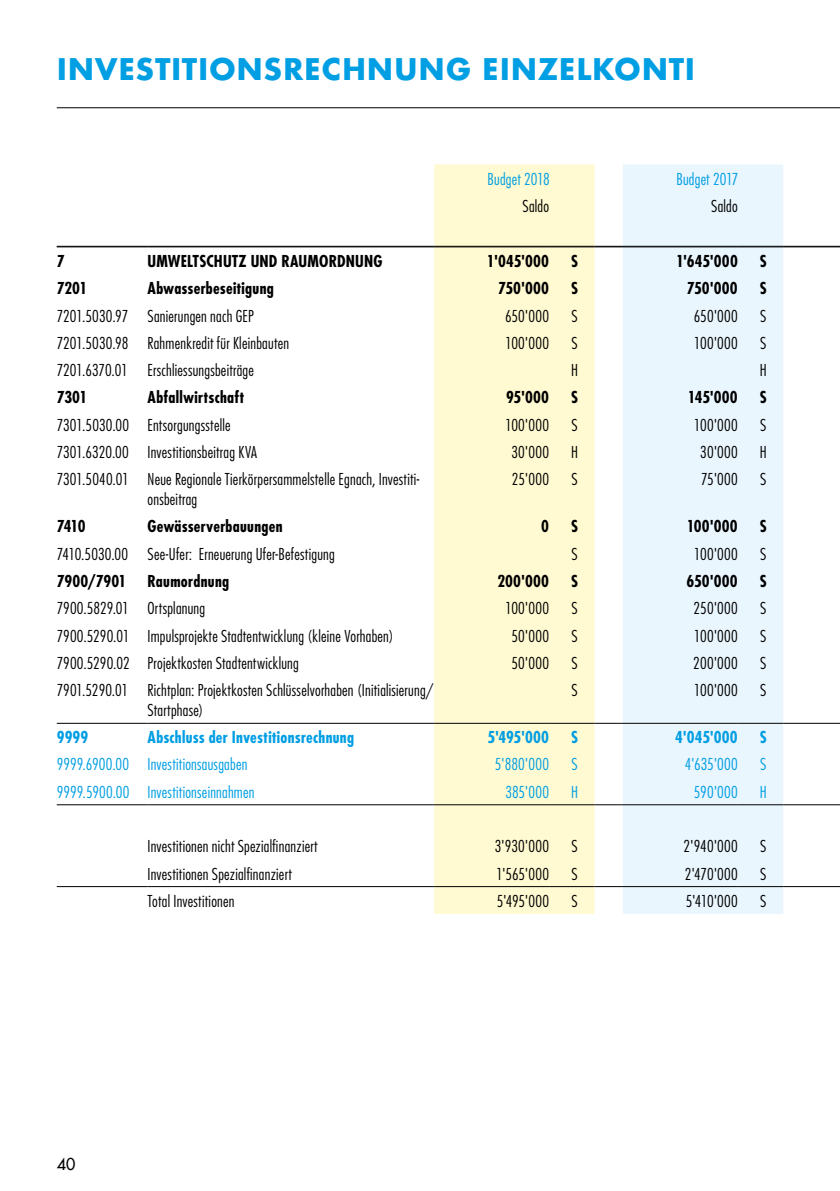
<style>
.page{position:relative;width:840px;height:1191px;background:#fff}
.page>*{position:absolute;margin:0;border:0;box-sizing:border-box;transform-origin:0 0}
.t1{font:700 29px "Futura";letter-spacing:.025em;color:#009ee3}
.t2{font:300 condensed 16px/20px "Futura";letter-spacing:.015em;color:#000}
.t3{font:700 condensed 16px "Futura";letter-spacing:.01em;color:#000}
.t4{font:300 condensed 16px "Futura";letter-spacing:.015em;color:#009ee3}
.t5{font:700 condensed 16px "Futura";letter-spacing:.01em;color:#009ee3}
.t6{font:16px "Futura";color:#000}
</style>
<div class="page">
<div style="left:434px;top:247px;width:160px;height:667px;background:#fffad1"></div>
<div style="left:622px;top:247px;width:160px;height:667px;background:#eaf6fe"></div>
<hr style="left:57px;top:723px;width:90px;height:1px;background:#000">
<hr style="left:147px;top:723px;width:287px;height:1px;background:#000">
<hr style="left:434px;top:723px;width:115px;height:1px;background:#000">
<hr style="left:549px;top:723px;width:45px;height:1px;background:#000">
<svg style="left:594px;top:723px;width:28px;height:1px"></svg>
<hr style="left:622px;top:723px;width:115px;height:1px;background:#000">
<hr style="left:737px;top:723px;width:45px;height:1px;background:#000">
<hr style="left:782px;top:723px;width:57px;height:1px;background:#000">
<hr style="left:57px;top:804px;width:90px;height:1px;background:#000">
<hr style="left:147px;top:804px;width:287px;height:1px;background:#000">
<hr style="left:434px;top:804px;width:115px;height:1px;background:#000">
<hr style="left:549px;top:804px;width:45px;height:1px;background:#000">
<svg style="left:594px;top:804px;width:28px;height:1px"></svg>
<hr style="left:622px;top:804px;width:115px;height:1px;background:#000">
<hr style="left:737px;top:804px;width:45px;height:1px;background:#000">
<hr style="left:782px;top:804px;width:57px;height:1px;background:#000">
<hr style="left:57px;top:886px;width:90px;height:1px;background:#000">
<hr style="left:147px;top:886px;width:287px;height:1px;background:#000">
<hr style="left:434px;top:886px;width:115px;height:1px;background:#000">
<hr style="left:549px;top:886px;width:45px;height:1px;background:#000">
<svg style="left:594px;top:886px;width:28px;height:1px"></svg>
<hr style="left:622px;top:886px;width:115px;height:1px;background:#000">
<hr style="left:737px;top:886px;width:45px;height:1px;background:#000">
<hr style="left:782px;top:886px;width:57px;height:1px;background:#000">
<hr style="left:57px;top:246px;width:90px;height:1px;background:#000">
<hr style="left:147px;top:246px;width:287px;height:1px;background:#000">
<svg style="left:434px;top:164px;width:348px;height:83px;background:#f3f6e7"></svg>
<hr style="left:622px;top:246px;width:115px;height:1px;background:#000">
<hr style="left:737px;top:246px;width:45px;height:1px;background:#000">
<hr style="left:782px;top:246px;width:57px;height:1px;background:#000">
<hr style="left:57px;top:107px;width:782px;height:1px;background:#000">
<h1 class="t1" style="left:57px;top:48px;width:639px">INVESTITIONSRECHNUNG EINZELKONTI</h1>
<p class="t4" style="left:487px;top:169px;width:64px">Budget 2018</p>
<p class="t4" style="left:676px;top:169px;width:64px">Budget 2017</p>
<p class="t2" style="left:522px;top:196px;width:28px">Saldo</p>
<p class="t2" style="left:710px;top:196px;width:28px">Saldo</p>
<p class="t3" style="left:57px;top:250px;width:9px">7</p>
<p class="t3" style="left:147px;top:250px;width:236px">UMWELTSCHUTZ UND RAUMORDNUNG</p>
<p class="t3" style="left:486px;top:250px;width:64px">1'045'000</p>
<p class="t3" style="left:571px;top:250px;width:9px">S</p>
<p class="t3" style="left:675px;top:250px;width:63px">1'645'000</p>
<p class="t3" style="left:759px;top:250px;width:9px">S</p>
<p class="t3" style="left:57px;top:278px;width:32px">7201</p>
<p class="t3" style="left:147px;top:278px;width:128px">Abwasserbeseitigung</p>
<p class="t3" style="left:497px;top:278px;width:53px">750'000</p>
<p class="t3" style="left:570px;top:278px;width:9px">S</p>
<p class="t3" style="left:686px;top:278px;width:53px">750'000</p>
<p class="t3" style="left:759px;top:278px;width:9px">S</p>
<p class="t2" style="left:57px;top:305px;width:198px">7201.5030.97 Sanierungen nach GEP</p>
<p class="t2" style="left:504px;top:305px;width:46px">650'000</p>
<p class="t2" style="left:571px;top:305px;width:8px">S</p>
<p class="t2" style="left:693px;top:305px;width:46px">650'000</p>
<p class="t2" style="left:759px;top:305px;width:8px">S</p>
<p class="t2" style="left:57px;top:333px;width:234px">7201.5030.98 Rahmenkredit für Kleinbauten</p>
<p class="t2" style="left:505px;top:333px;width:45px">100'000</p>
<p class="t2" style="left:571px;top:333px;width:8px">S</p>
<p class="t2" style="left:693px;top:333px;width:45px">100'000</p>
<p class="t2" style="left:759px;top:333px;width:8px">S</p>
<p class="t2" style="left:57px;top:360px;width:199px">7201.6370.01 Erschliessungsbeiträge</p>
<p class="t2" style="left:571px;top:360px;width:8px">H</p>
<p class="t2" style="left:759px;top:360px;width:8px">H</p>
<p class="t3" style="left:57px;top:387px;width:32px">7301</p>
<p class="t3" style="left:147px;top:387px;width:98px">Abfallwirtschaft</p>
<p class="t3" style="left:505px;top:387px;width:45px">95'000</p>
<p class="t3" style="left:570px;top:387px;width:9px">S</p>
<p class="t3" style="left:687px;top:387px;width:51px">145'000</p>
<p class="t3" style="left:759px;top:387px;width:9px">S</p>
<p class="t2" style="left:57px;top:414px;width:175px">7301.5030.00 Entsorgungsstelle</p>
<p class="t2" style="left:505px;top:414px;width:45px">100'000</p>
<p class="t2" style="left:571px;top:414px;width:8px">S</p>
<p class="t2" style="left:693px;top:414px;width:45px">100'000</p>
<p class="t2" style="left:759px;top:414px;width:8px">S</p>
<p class="t2" style="left:57px;top:442px;width:201px">7301.6320.00 Investitionsbeitrag KVA</p>
<p class="t2" style="left:511px;top:442px;width:39px">30'000</p>
<p class="t2" style="left:571px;top:442px;width:8px">H</p>
<p class="t2" style="left:699px;top:442px;width:39px">30'000</p>
<p class="t2" style="left:759px;top:442px;width:8px">H</p>
<p class="t2" style="left:147px;top:469px;width:273px;text-indent:-91px">7301.5040.01 Neue Regionale Tierkörpersammelstelle Egnach, Investiti&shy;onsbeitrag</p>
<p class="t2" style="left:511px;top:469px;width:39px">25'000</p>
<p class="t2" style="left:571px;top:469px;width:8px">S</p>
<p class="t2" style="left:700px;top:469px;width:38px">75'000</p>
<p class="t2" style="left:759px;top:469px;width:8px">S</p>
<p class="t3" style="left:57px;top:516px;width:30px">7410</p>
<p class="t3" style="left:147px;top:516px;width:136px">Gewässerverbauungen</p>
<p class="t3" style="left:541px;top:516px;width:9px">0</p>
<p class="t3" style="left:570px;top:516px;width:9px">S</p>
<p class="t3" style="left:686px;top:516px;width:53px">100'000</p>
<p class="t3" style="left:759px;top:516px;width:9px">S</p>
<p class="t2" style="left:57px;top:543px;width:279px">7410.5030.00 See-Ufer: Erneuerung Ufer-Befestigung</p>
<p class="t2" style="left:571px;top:543px;width:8px">S</p>
<p class="t2" style="left:693px;top:543px;width:45px">100'000</p>
<p class="t2" style="left:759px;top:543px;width:8px">S</p>
<p class="t3" style="left:57px;top:570px;width:71px">7900/7901</p>
<p class="t3" style="left:147px;top:570px;width:83px">Raumordnung</p>
<p class="t3" style="left:497px;top:570px;width:53px">200'000</p>
<p class="t3" style="left:570px;top:570px;width:9px">S</p>
<p class="t3" style="left:686px;top:570px;width:53px">650'000</p>
<p class="t3" style="left:759px;top:570px;width:9px">S</p>
<p class="t2" style="left:57px;top:598px;width:150px">7900.5829.01 Ortsplanung</p>
<p class="t2" style="left:505px;top:598px;width:45px">100'000</p>
<p class="t2" style="left:571px;top:598px;width:8px">S</p>
<p class="t2" style="left:693px;top:598px;width:46px">250'000</p>
<p class="t2" style="left:759px;top:598px;width:8px">S</p>
<p class="t2" style="left:57px;top:625px;width:338px">7900.5290.01 Impulsprojekte Stadtentwicklung (kleine Vorhaben)</p>
<p class="t2" style="left:511px;top:625px;width:39px">50'000</p>
<p class="t2" style="left:571px;top:625px;width:8px">S</p>
<p class="t2" style="left:693px;top:625px;width:45px">100'000</p>
<p class="t2" style="left:759px;top:625px;width:8px">S</p>
<p class="t2" style="left:57px;top:653px;width:243px">7900.5290.02 Projektkosten Stadtentwicklung</p>
<p class="t2" style="left:511px;top:653px;width:39px">50'000</p>
<p class="t2" style="left:571px;top:653px;width:8px">S</p>
<p class="t2" style="left:693px;top:653px;width:46px">200'000</p>
<p class="t2" style="left:759px;top:653px;width:8px">S</p>
<p class="t2" style="left:147px;top:680px;width:287px;text-indent:-91px">7901.5290.01 Richtplan: Projektkosten Schlüsselvorhaben (Initialisierung/<br>Startphase)</p>
<p class="t2" style="left:571px;top:680px;width:8px">S</p>
<p class="t2" style="left:693px;top:680px;width:45px">100'000</p>
<p class="t2" style="left:759px;top:680px;width:8px">S</p>
<p class="t5" style="left:57px;top:727px;width:33px">9999</p>
<p class="t5" style="left:147px;top:727px;width:208px">Abschluss der Investitionsrechnung</p>
<p class="t5" style="left:487px;top:727px;width:63px">5'495'000</p>
<p class="t5" style="left:571px;top:727px;width:9px">S</p>
<p class="t5" style="left:674px;top:727px;width:64px">4'045'000</p>
<p class="t5" style="left:759px;top:727px;width:9px">S</p>
<p class="t4" style="left:57px;top:754px;width:192px">9999.6900.00 Investitionsausgaben</p>
<p class="t4" style="left:494px;top:754px;width:56px">5'880'000</p>
<p class="t4" style="left:571px;top:754px;width:8px">S</p>
<p class="t4" style="left:684px;top:754px;width:54px">4'635'000</p>
<p class="t4" style="left:759px;top:754px;width:8px">S</p>
<p class="t4" style="left:57px;top:781px;width:199px">9999.5900.00 Investitionseinnahmen</p>
<p class="t4" style="left:505px;top:781px;width:45px">385'000</p>
<p class="t4" style="left:571px;top:781px;width:8px">H</p>
<p class="t4" style="left:693px;top:781px;width:45px">590'000</p>
<p class="t4" style="left:759px;top:781px;width:8px">H</p>
<p class="t2" style="left:147px;top:836px;width:171px">Investitionen nicht Spezialfinanziert</p>
<p class="t2" style="left:494px;top:836px;width:56px">3'930'000</p>
<p class="t2" style="left:571px;top:836px;width:8px">S</p>
<p class="t2" style="left:683px;top:836px;width:56px">2'940'000</p>
<p class="t2" style="left:759px;top:836px;width:8px">S</p>
<p class="t2" style="left:147px;top:863px;width:146px">Investitionen Spezialfinanziert</p>
<p class="t2" style="left:496px;top:863px;width:54px">1'565'000</p>
<p class="t2" style="left:571px;top:863px;width:8px">S</p>
<p class="t2" style="left:684px;top:863px;width:54px">2'470'000</p>
<p class="t2" style="left:759px;top:863px;width:8px">S</p>
<p class="t2" style="left:147px;top:890px;width:88px">Total Investitionen</p>
<p class="t2" style="left:496px;top:890px;width:54px">5'495'000</p>
<p class="t2" style="left:571px;top:890px;width:8px">S</p>
<p class="t2" style="left:685px;top:890px;width:53px">5'410'000</p>
<p class="t2" style="left:759px;top:890px;width:8px">S</p>
<p class="t6" style="left:57px;top:1153px;width:20px">40</p>
</div>
